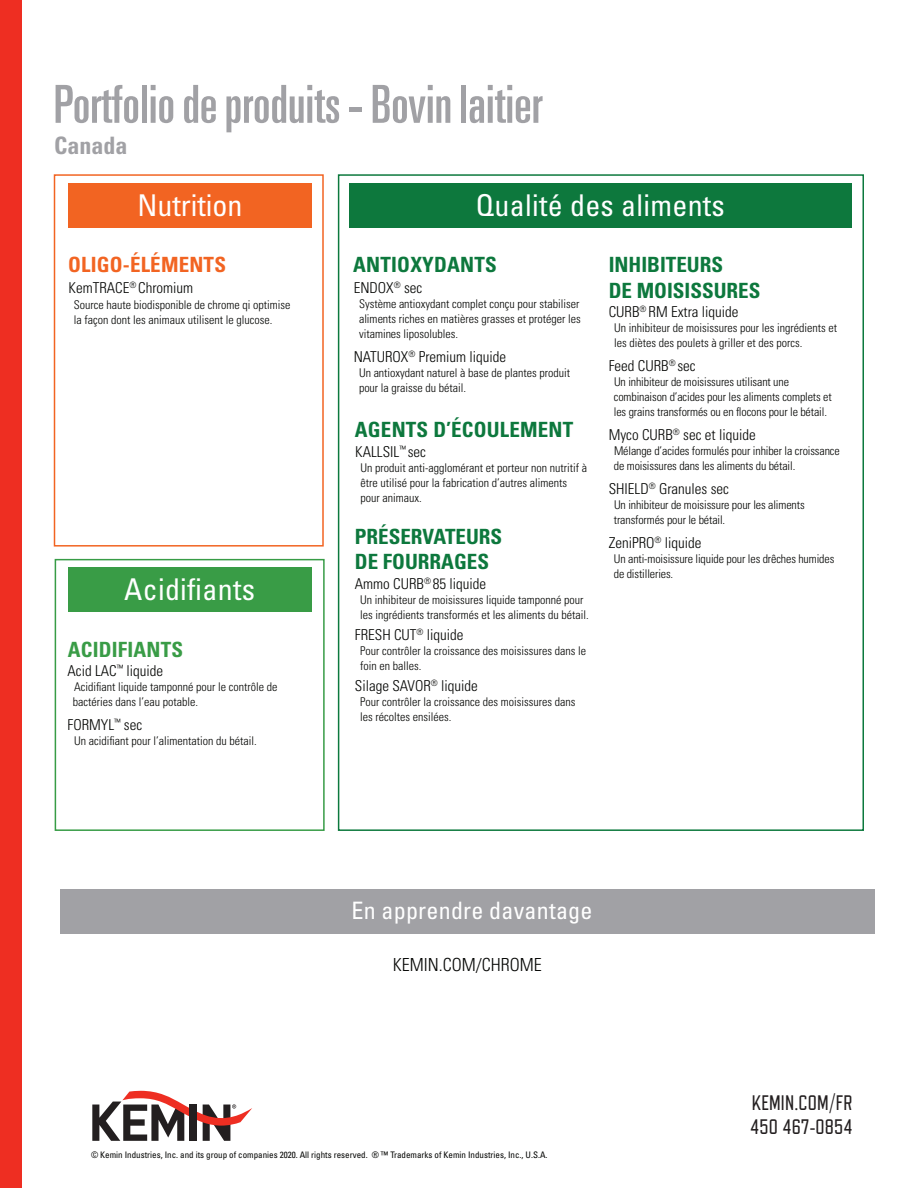
<style>
.page{position:relative;width:918px;height:1188px;background:#fff}
.page>*{position:absolute;margin:0;border:0;box-sizing:border-box;transform-origin:0 0}
.t1{font:ultra-condensed 52.5px "Univers LT Std";color:#a1a1a5}
.t2{font:condensed 30px "Univers LT Std";letter-spacing:.01em;color:#fff}
.t3{font:condensed 24px "Univers LT Std";letter-spacing:.01em;color:#fff}
.t4{font:700 condensed 24px "Univers LT Std";color:#a1a1a5}
.t5{font:700 condensed 21px/25.2px "Univers LT Std";color:#0d783d}
.t6{font:21px/24px "Refrigerator Deluxe";letter-spacing:.01em;color:#231f20}
.t7{font:700 condensed 21px "Univers LT Std";letter-spacing:.01em;color:#f26422}
.t8{font:700 condensed 21px "Univers LT Std";letter-spacing:.01em;color:#399c46}
.t9{font:300 condensed 18px "Univers LT Std";color:#040503}
.t10{font:300 condensed 15px "Univers LT Std";color:#040503}
.t11{font:300 condensed 12px/15px "Univers LT Std";color:#040503}
.t12{font:condensed 9px "Univers LT Std";color:#040503}
</style>
<div class="page">
<div style="left:0;top:0;width:21px;height:1188px;background:#ee2e22"></div>
<div style="left:350px;top:183px;width:502px;height:44px;background:#0d783d"></div>
<svg style="left:92px;top:1091px;width:160px;height:50px"></svg>
<div style="left:338px;top:174px;width:526px;height:657px;border:2px solid #0c793d"></div>
<div style="left:60px;top:889px;width:814px;height:45px;background:#a1a1a5"></div>
<div style="left:55px;top:559px;width:270px;height:272px;border:2px solid #379c46"></div>
<div style="left:68px;top:183px;width:244px;height:44px;background:#f26422"></div>
<div style="left:68px;top:567px;width:243px;height:45px;background:#399c46"></div>
<div style="left:54px;top:174px;width:270px;height:373px;border:2px solid #f26422"></div>
<h1 class="t1" style="left:54px;top:74px;width:490px">Portfolio de produits - Bovin laitier</h1>
<h3 class="t4" style="left:54px;top:130px;width:75px">Canada</h3>
<h2 class="t2" style="left:137px;top:186px;width:106px">Nutrition</h2>
<h3 class="t7" style="left:68px;top:252px;width:159px">OLIGO-ÉLÉMENTS</h3>
<p class="t10" style="left:69px;top:279px;width:126px">KemTRACE<sup>®</sup> Chromium</p>
<p class="t11" style="left:74px;top:297px;width:218px">Source haute biodisponible de chrome qi optimise la façon dont les animaux utilisent le glucose.</p>
<h2 class="t2" style="left:124px;top:570px;width:133px">Acidifiants</h2>
<h3 class="t8" style="left:68px;top:636px;width:117px">ACIDIFIANTS</h3>
<p class="t10" style="left:68px;top:662px;width:97px">Acid LAC<sup>™</sup> liquide</p>
<p class="t11" style="left:73px;top:679px;width:206px">Acidifiant liquide tamponné pour le contrôle de bactéries dans l’eau potable.</p>
<p class="t10" style="left:68px;top:716px;width:76px">FORMYL<sup>™</sup> sec</p>
<p class="t11" style="left:74px;top:733px;width:184px">Un acidifiant pour l’alimentation du bétail.</p>
<h2 class="t2" style="left:476px;top:186px;width:250px">Qualité des aliments</h2>
<h3 class="t5" style="left:353px;top:252px;width:145px">ANTIOXYDANTS</h3>
<p class="t10" style="left:354px;top:279px;width:70px">ENDOX<sup>®</sup> sec</p>
<p class="t11" style="left:359px;top:296px;width:223px;text-align:justify">Système antioxydant complet conçu pour stabiliser aliments riches en matières grasses et protéger les vitamines liposolubles.</p>
<p class="t10" style="left:354px;top:348px;width:154px">NATUROX<sup>®</sup> Premium liquide</p>
<p class="t11" style="left:359px;top:365px;width:213px">Un antioxydant naturel à base de plantes produit pour la graisse du bétail.</p>
<h3 class="t5" style="left:355px;top:416px;width:220px">AGENTS D’ÉCOULEMENT</h3>
<p class="t10" style="left:355px;top:443px;width:72px">KALLSIL<sup>™</sup> sec</p>
<p class="t11" style="left:361px;top:460px;width:228px">Un produit anti-agglomérant et porteur non nutritif à être utilisé pour la fabrication d’autres aliments pour animaux.</p>
<h3 class="t5" style="left:355px;top:524px;width:149px">PRÉSERVATEURS<br>DE FOURRAGES</h3>
<p class="t10" style="left:355px;top:575px;width:133px">Ammo CURB<sup>®</sup> 85 liquide</p>
<p class="t11" style="left:360px;top:592px;width:230px">Un inhibiteur de moisissures liquide tamponné pour les ingrédients transformés et les aliments du bétail.</p>
<p class="t10" style="left:355px;top:626px;width:110px">FRESH CUT<sup>®</sup> liquide</p>
<p class="t11" style="left:360px;top:643px;width:227px">Pour contrôler la croissance des moisissures dans le foin en balles.</p>
<p class="t10" style="left:355px;top:677px;width:125px">Silage SAVOR<sup>®</sup> liquide</p>
<p class="t11" style="left:360px;top:694px;width:217px">Pour contrôler la croissance des moisissures dans les récoltes ensilées.</p>
<h3 class="t5" style="left:609px;top:252px;width:153px">INHIBITEURS<br>DE MOISISSURES</h3>
<p class="t10" style="left:609px;top:303px;width:131px">CURB<sup>®</sup> RM Extra liquide</p>
<p class="t11" style="left:614px;top:320px;width:225px">Un inhibiteur de moisissures pour les ingrédients et les diètes des poulets à griller et des porcs.</p>
<p class="t10" style="left:609px;top:357px;width:88px">Feed CURB<sup>®</sup> sec</p>
<p class="t11" style="left:614px;top:374px;width:220px">Un inhibiteur de moisissures utilisant une combinaison d’acides pour les aliments complets et les grains transformés ou en flocons pour le bétail.</p>
<p class="t10" style="left:609px;top:426px;width:148px">Myco CURB<sup>®</sup> sec et liquide</p>
<p class="t11" style="left:614px;top:443px;width:227px">Mélange d’acides formulés pour inhiber la croissance de moisissures dans les aliments du bétail.</p>
<p class="t10" style="left:609px;top:480px;width:122px">SHIELD<sup>®</sup> Granules sec</p>
<p class="t11" style="left:614px;top:497px;width:192px">Un inhibiteur de moisissure pour les aliments transformés pour le bétail.</p>
<p class="t10" style="left:609px;top:534px;width:94px">ZeniPRO<sup>®</sup> liquide</p>
<p class="t11" style="left:614px;top:551px;width:222px">Un anti-moisissure liquide pour les drêches humides de distilleries.</p>
<h3 class="t3" style="left:352px;top:896px;width:243px">En apprendre davantage</h3>
<h3 class="t9" style="left:393px;top:954px;width:151px">KEMIN.COM/CHROME</h3>
<h3 class="t6" style="left:750px;top:1091px;width:104px">KEMIN.COM/FR<br>450 467-0854</h3>
<p class="t12" style="left:91px;top:1149px;width:458px">© Kemin Industries, Inc. and its group of companies 2020. All rights reserved. ® ™ Trademarks of Kemin Industries, Inc., U.S.A.</p>
</div>
